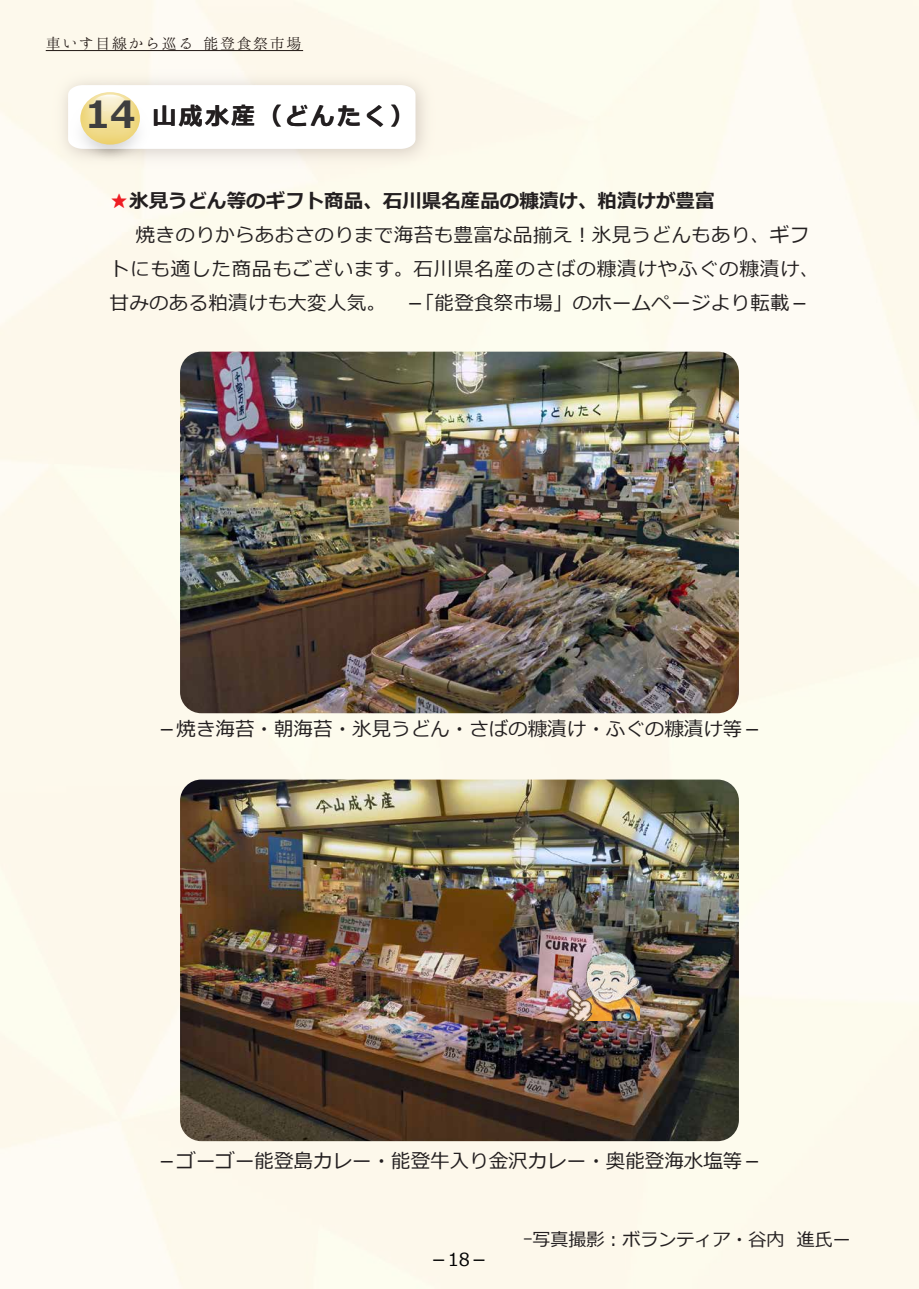
<style>
.page{position:relative;width:919px;height:1289px;background:#fff}
.page>*{position:absolute;margin:0;border:0;box-sizing:border-box;transform-origin:0 0}
.t1{font:700 24px "Meiryo";letter-spacing:.1em;color:#231f20}
.t2{font:19.5px "Meiryo";letter-spacing:.015em;color:#231f20}
.t3{font:19.5px "Meiryo";letter-spacing:.045em;color:#231f20}
.t4{font:700 19.5px "Meiryo";color:#231f20}
.t5{font:18px "Meiryo";color:#231f20}
.t6{font:18px "Meiryo";color:#030303}
.t7{font:16.5px "Hannari Mincho";color:#211814}
.s1{font-size:37.5px;color:#3e3e3f}
.s2{color:#ee1d23}
</style>
<div class="page">
<div style="left:0;top:0;width:918px;height:1288px;background:#fdfbed"></div>
<img style="left:180px;top:779px;width:558px;height:362px">
<img style="left:180px;top:351px;width:558px;height:362px">
<img style="left:191px;top:64px;width:249px;height:110px">
<svg style="left:191px;top:85px;width:224px;height:64px"></svg>
<img style="left:29px;top:55px;width:162px;height:147px">
<div style="left:35px;top:172px;width:150px;height:26px;background:#fefbf4"></div>
<img style="left:34px;top:40px;width:153px;height:132px">
<svg style="left:94px;top:95px;width:32px;height:16px"></svg>
<img style="left:547px;top:933px;width:119px;height:117px">
<img style="left:580px;top:947px;width:59px;height:73px">
<img style="left:554px;top:983px;width:44px;height:46px">
<hr style="left:46px;top:50px;width:257px;height:1px;background:#211814">
<p class="t7" style="left:46px;top:34px;width:259px">車いす目線から巡る 能登食祭市場</p>
<p class="t1" style="left:85px;top:99px;width:331px"><span class="s1">14</span> 山成水産（どんたく）</p>
<p class="t4" style="left:110px;top:187px;width:606px"><span class="s2">★</span>氷見うどん等のギフト商品、石川県名産品の糠漬け、粕漬けが豊富</p>
<p class="t2" style="left:116px;top:221px;width:694px">　焼きのりからあおさのりまで海苔も豊富な品揃え︕氷見うどんもあり、ギフ</p>
<p class="t3" style="left:110px;top:255px;width:711px">トにも適した商品もございます。石川県名産のさばの糠漬けやふぐの糠漬け、</p>
<p class="t2" style="left:110px;top:289px;width:701px">甘みのある粕漬けも大変人気。　－「能登食祭市場」のホームページより転載－</p>
<p class="t2" style="left:157px;top:715px;width:606px">－焼き海苔・朝海苔・氷見うどん・さばの糠漬け・ふぐの糠漬け等－</p>
<p class="t2" style="left:157px;top:1147px;width:606px">－ゴーゴー能登島カレー・能登牛入り金沢カレー・奥能登海水塩等－</p>
<p class="t6" style="left:429px;top:1247px;width:60px">－18－</p>
<p class="t5" style="left:523px;top:1226px;width:329px">ｰ写真撮影︓ボランティア・谷内 進氏ー</p>
</div>
